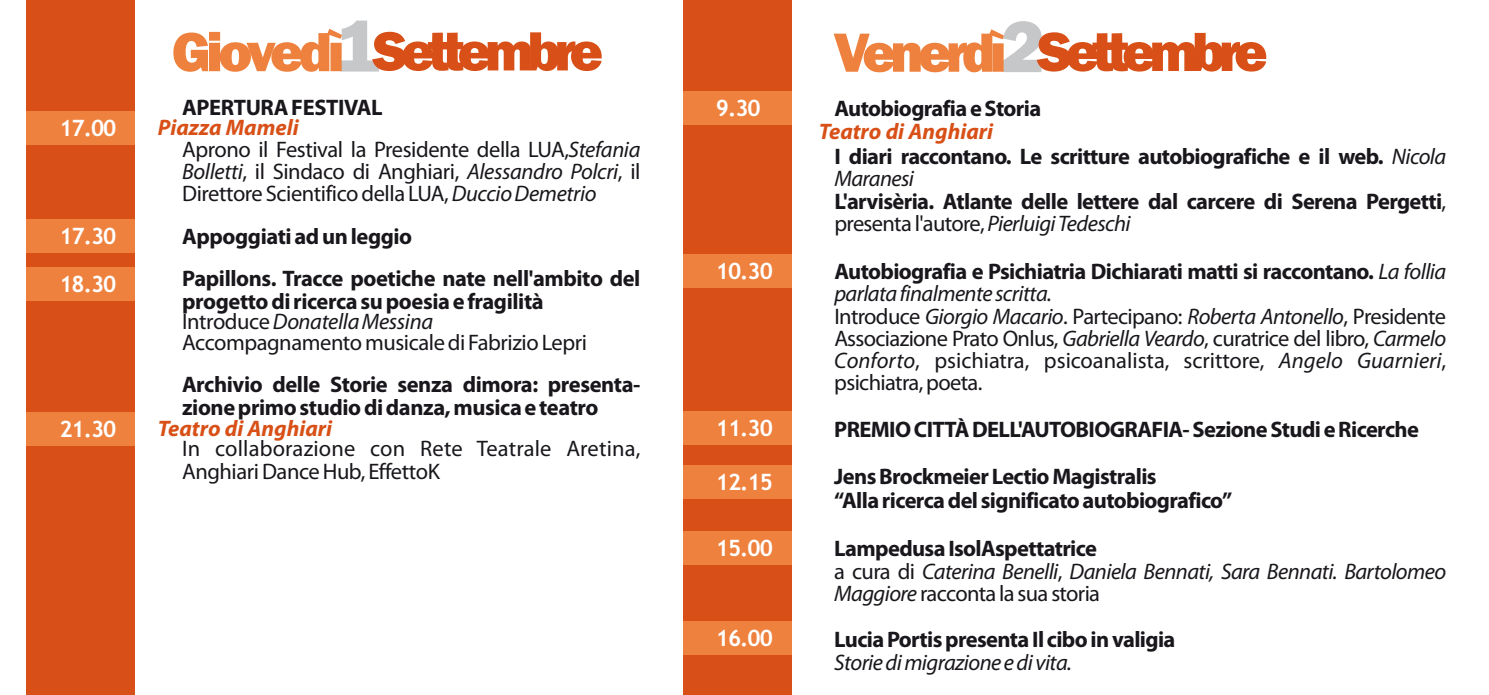
<style>
.page{position:relative;width:1489px;height:695px;background:#fff}
.page>*{position:absolute;margin:0;border:0;box-sizing:border-box;transform-origin:0 0}
.t1{font:800 57px "Franklin Gothic";letter-spacing:-.115em;color:#d85017}
.t2{font:800 57px "Franklin Gothic";letter-spacing:-.085em;color:#ee813d}
.t3{font:22.5px/22.2px "Myriad Pro";letter-spacing:-.02em;color:#1a171c}
.t4{font:700 22.5px/22.8px "Myriad Pro";letter-spacing:-.03em;color:#1a171c}
.t5{font:italic 22.5px/22px "Myriad Pro";letter-spacing:-.025em;color:#1a171c}
.t6{font:22.5px/22.2px "Myriad Pro";color:#1a171c}
.t7{font:700 22.5px "Trebuchet MS";letter-spacing:-.045em;color:#fff}
.t8{font:italic 700 22.5px "Myriad Pro";color:#d85017}
.s1{font-size:75.25px;color:#c6c7c9}
.s2{font-weight:700}
.s3{font-style:italic}
.s4{color:#ee813d}
.s5{font-weight:400;font-style:italic}
.s6{font-weight:400}
.s7{font-style:normal}
</style>
<div class="page">
<div style="left:26px;top:0;width:109px;height:694px;background:#d85017"></div>
<div style="left:26px;top:219px;width:109px;height:34px;background:#ee813d"></div>
<div style="left:682px;top:0;width:109px;height:694px;background:#d85017"></div>
<div style="left:682px;top:411px;width:109px;height:33px;background:#ee813d"></div>
<div style="left:26px;top:412px;width:109px;height:34px;background:#ee813d"></div>
<div style="left:682px;top:91px;width:109px;height:33px;background:#ee813d"></div>
<div style="left:682px;top:254px;width:109px;height:34px;background:#ee813d"></div>
<div style="left:682px;top:465px;width:109px;height:33px;background:#ee813d"></div>
<div style="left:682px;top:530px;width:109px;height:34px;background:#ee813d"></div>
<div style="left:26px;top:112px;width:109px;height:33px;background:#ee813d"></div>
<div style="left:26px;top:267px;width:109px;height:33px;background:#ee813d"></div>
<div style="left:682px;top:621px;width:109px;height:34px;background:#ee813d"></div>
<p class="t7" style="left:59px;top:120px;width:58px">17.00</p>
<p class="t7" style="left:59px;top:227px;width:58px">17.30</p>
<p class="t7" style="left:59px;top:275px;width:58px">18.30</p>
<p class="t7" style="left:59px;top:421px;width:58px">21.30</p>
<h1 class="t1" style="left:335px;top:31px;width:269px"><span class="s1">1</span> Settembre</h1>
<h1 class="t2" style="left:172px;top:31px;width:174px">Giovedì</h1>
<p class="t3" style="left:182px;top:88px;width:460px;line-height:41.8px"><span class="s2">APERTURA FESTIVAL<br></span>Aprono il Festival la Presidente della LUA,<span class="s3">Stefania</span></p>
<p class="t3" style="left:182px;top:162px;width:460px"><span class="s3">Bolletti</span>, il Sindaco di Anghiari, <span class="s3">Alessandro Polcri</span>, il<br>Direttore Scientifico della LUA, <span class="s3">Duccio Demetrio</span></p>
<p class="t4" style="left:182px;top:217px;width:460px;line-height:42.2px">Appoggiati ad un leggio<br>Papillons. Tracce poetiche nate nell'ambito del</p>
<p class="t3" style="left:182px;top:293px;width:406px;line-height:20.5px"><span class="s2">progetto di ricerca su poesia e fragilità<br></span>Introduce <span class="s3">Donatella Messina<br></span>Accompagnamento musicale di Fabrizio Lepri</p>
<p class="t4" style="left:182px;top:374px;width:460px">Archivio delle Storie senza dimora: presenta&shy;zione primo studio di danza, musica e teatro</p>
<p class="t6" style="left:182px;top:439px;width:460px">In collaborazione con Rete Teatrale Aretina,<br>Anghiari Dance Hub, EffettoK</p>
<p class="t8" style="left:158px;top:118px;width:142px">Piazza Mameli</p>
<p class="t8" style="left:158px;top:419px;width:176px">Teatro di Anghiari</p>
<p class="t7" style="left:716px;top:99px;width:46px">9.30</p>
<p class="t7" style="left:716px;top:263px;width:58px">10.30</p>
<p class="t7" style="left:716px;top:419px;width:58px">11.30</p>
<p class="t7" style="left:716px;top:473px;width:58px">12.15</p>
<p class="t7" style="left:716px;top:539px;width:58px">15.00</p>
<p class="t7" style="left:716px;top:629px;width:58px">16.00</p>
<h1 class="t1" style="left:833px;top:31px;width:436px"><span class="s4">Venerdì</span> <span class="s1">2</span> Settembre</h1>
<p class="t4" style="left:834px;top:87px;width:613px;line-height:47.5px">Autobiografia e Storia<br>I diari raccontano. Le scritture autobiografiche e il web. <span class="s5">Nicola</span></p>
<p class="t4" style="left:834px;top:169px;width:613px"><span class="s5">Maranesi<br></span>L'arvisèria. Atlante delle lettere dal carcere di Serena Pergetti<span class="s6">, presenta l'autore,</span> <span class="s5">Pierluigi Tedeschi</span></p>
<p class="t3" style="left:834px;top:262px;width:613px"><span class="s2">Autobiografia e Psichiatria Dichiarati matti si raccontano.</span> <span class="s3">La follia parlata finalmente scritta.<br></span>Introduce <span class="s3">Giorgio Macario</span>. Partecipano: <span class="s3">Roberta Antonello</span>, Presidente Associazione Prato Onlus, <span class="s3">Gabriella Veardo</span>, curatrice del libro, <span class="s3">Carmelo Conforto</span>, psichiatra, psicoanalista, scrittore, <span class="s3">Angelo Guarnieri</span>, psichiatra, poeta.</p>
<p class="t4" style="left:834px;top:407px;width:586px;line-height:47.5px">PREMIO CITTÀ DELL'AUTOBIOGRAFIA- Sezione Studi e Ricerche<br>Jens Brockmeier Lectio Magistralis</p>
<p class="t4" style="left:834px;top:478px;width:399px;line-height:47.5px">“Alla ricerca del significato autobiografico”<br>Lampedusa IsolAspettatrice</p>
<p class="t5" style="left:834px;top:562px;width:613px"><span class="s7">a cura di</span> Caterina Benelli<span class="s7">,</span> Daniela Bennati, Sara Bennati. Bartolomeo<br>Maggiore <span class="s7">racconta la sua storia</span></p>
<p class="t4" style="left:834px;top:630px;width:343px">Lucia Portis presenta Il cibo in valigia</p>
<p class="t5" style="left:834px;top:653px;width:239px">Storie di migrazione e di vita.</p>
<p class="t8" style="left:818px;top:122px;width:176px">Teatro di Anghiari</p>
</div>
